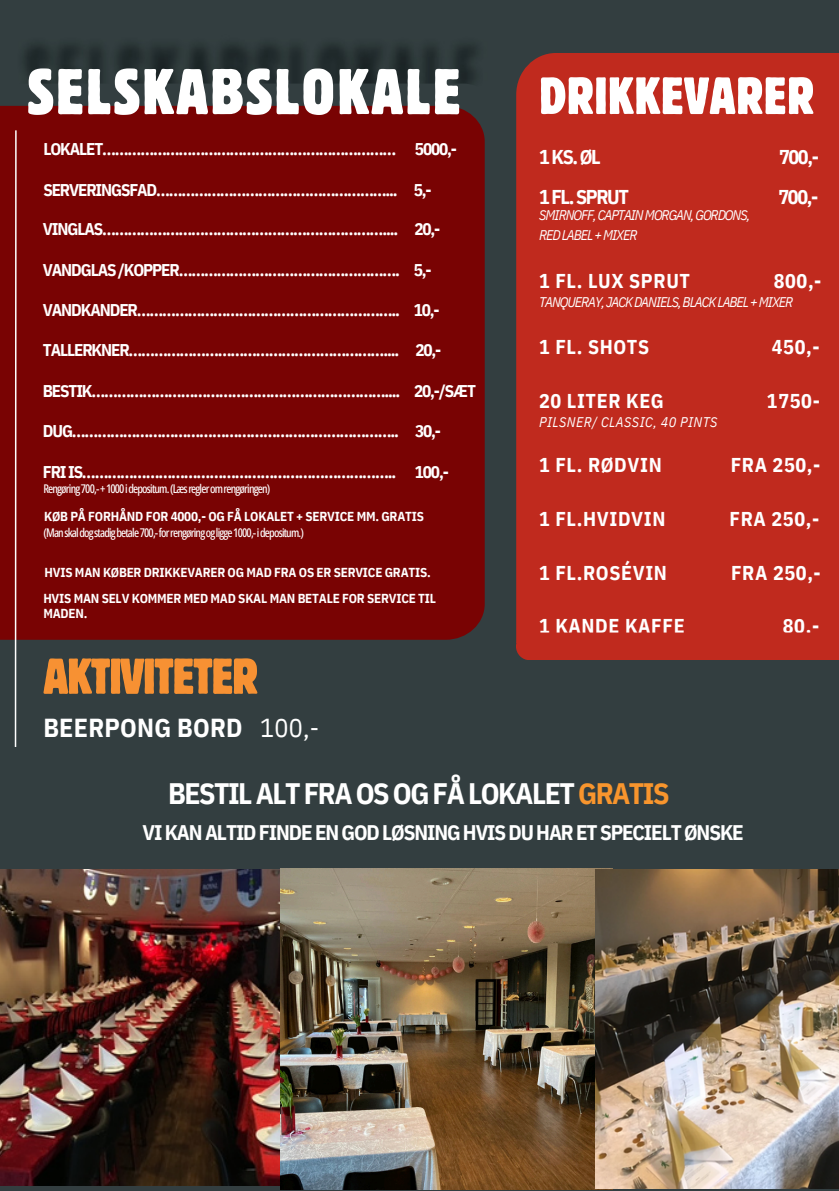
<style>
.page{position:relative;width:839px;height:1191px;background:#fff}
.page>*{position:absolute;margin:0;border:0;box-sizing:border-box;transform-origin:0 0}
.t1{font:condensed 64px "Block W1 G";letter-spacing:.03em;color:#fff}
.t2{font:condensed 52px "Block W1 G";letter-spacing:.01em;color:#fff}
.t3{font:condensed 50px "Block W1 G";letter-spacing:-.025em;color:#f79133}
.t4{font:700 29.6px "IBM Plex Sans Cond";letter-spacing:-.05em;color:#fff}
.t5{font:700 26px "IBM Plex Sans Cond";letter-spacing:.01em;color:#fff}
.t6{font:700 21.2px "IBM Plex Sans Cond";letter-spacing:-.05em;color:#fff}
.t7{font:700 20px "IBM Plex Sans Cond";letter-spacing:.03em;color:#fff}
.t8{font:700 20px "IBM Plex Sans Cond";letter-spacing:-.07em;color:#fff}
.t9{font:700 17px "IBM Plex Sans Cond";letter-spacing:-.065em;color:#fff}
.t10{font:italic 14px "IBM Plex Sans Cond";letter-spacing:-.065em;color:#fff}
.t11{font:italic 14px "IBM Plex Sans Cond";letter-spacing:.03em;color:#fff}
.t12{font:700 13px/15.2px "IBM Plex Sans Cond";letter-spacing:-.015em;color:#fff}
.t13{font:500 12px "Open Sans Condensed";letter-spacing:-.065em;color:#fff}
.s1{font-weight:400}
.s2{color:#f8952d}
</style>
<div class="page">
<div style="left:0;top:0;width:838px;height:1191px;background:#333e40"></div>
<div style="left:0;top:106px;width:484px;height:534px;background:#790303"></div>
<svg style="left:516px;top:53px;width:322px;height:580px;background:#ba2a1f"></svg>
<img style="left:0;top:869px;width:281px;height:317px">
<img style="left:281px;top:869px;width:331px;height:321px">
<hr style="left:15px;top:130px;width:2px;height:617px;background:#fff">
<div style="left:516px;top:633px;width:322px;height:27px;background:#c02a1e"></div>
<img style="left:595px;top:869px;width:243px;height:320px">
<p class="t1" style="left:27px;top:50px;width:435px">SELSKABSLOKALE</p>
<p class="t2" style="left:539px;top:62px;width:276px">DRIKKEVARER</p>
<p class="t7" style="left:539px;top:144px;width:63px">1KS.ØL</p>
<p class="t7" style="left:779px;top:144px;width:41px">700,-</p>
<p class="t8" style="left:539px;top:183px;width:91px">1FL.SPRUT</p>
<p class="t7" style="left:778px;top:183px;width:41px">700,-</p>
<p class="t10" style="left:539px;top:206px;width:213px">SMIRNOFF,CAPTAINMORGAN,GORDONS,</p>
<p class="t10" style="left:539px;top:226px;width:100px">REDLABEL+MIXER</p>
<h5 class="t7" style="left:539px;top:267px;width:152px">1 FL. LUX SPRUT</h5>
<h5 class="t7" style="left:773px;top:267px;width:49px">800,-</h5>
<p class="t10" style="left:539px;top:292px;width:255px">TANQUERAY,JACKDANIELS,BLACKLABEL+MIXER</p>
<p class="t7" style="left:539px;top:334px;width:112px">1 FL. SHOTS</p>
<p class="t7" style="left:771px;top:334px;width:49px">450,-</p>
<h5 class="t7" style="left:539px;top:388px;width:126px">20 LITER KEG</h5>
<h5 class="t7" style="left:767px;top:388px;width:54px">1750-</h5>
<h5 class="t11" style="left:539px;top:412px;width:180px">PILSNER/ CLASSIC, 40 PINTS</h5>
<h5 class="t7" style="left:539px;top:452px;width:124px">1 FL. RØDVIN</h5>
<h5 class="t7" style="left:730px;top:452px;width:91px">FRA 250,-</h5>
<h5 class="t7" style="left:539px;top:505px;width:128px">1 FL.HVIDVIN</h5>
<h5 class="t7" style="left:729px;top:505px;width:91px">FRA 250,-</h5>
<h6 class="t7" style="left:539px;top:559px;width:129px">1 FL.ROSÉVIN</h6>
<h6 class="t7" style="left:731px;top:559px;width:91px">FRA 250,-</h6>
<h6 class="t7" style="left:539px;top:613px;width:147px">1 KANDE KAFFE</h6>
<h6 class="t7" style="left:782px;top:613px;width:38px">80,-</h6>
<p class="t3" style="left:43px;top:644px;width:216px">AKTIVITETER</p>
<p class="t5" style="left:43px;top:711px;width:277px">BEERPONG BORD <span class="s1">100,-</span></p>
<p class="t4" style="left:168px;top:774px;width:503px">BESTIL ALT FRA OS OG FÅ LOKALET <span class="s2">GRATIS</span></p>
<p class="t6" style="left:143px;top:819px;width:602px">VI KAN ALTID FINDE EN GOD LØSNING HVIS DU HAR ET SPECIELT ØNSKE</p>
<p class="t9" style="left:43px;top:138px;width:415px">LOKALET…………………………………………………………… 5000,-</p>
<p class="t9" style="left:43px;top:178px;width:390px">SERVERINGSFAD………………………………………………... 5,-</p>
<h4 class="t9" style="left:43px;top:218px;width:399px">VINGLAS………………………………………………………….... 20,-</h4>
<h4 class="t9" style="left:43px;top:259px;width:390px">VANDGLAS/KOPPER……………………………………………. 5,-</h4>
<h4 class="t9" style="left:43px;top:299px;width:398px">VANDKANDER…………………………………………………….. 10,-</h4>
<h4 class="t9" style="left:43px;top:338px;width:400px">TALLERKNER…………………………………………………….... 20,-</h4>
<h4 class="t9" style="left:43px;top:379px;width:434px">BESTIK…………………………………………………………….... 20,-/SÆT</h4>
<h4 class="t9" style="left:43px;top:419px;width:399px">DUG………………………………………………………………….. 30,-</h4>
<h4 class="t9" style="left:43px;top:460px;width:407px">FRIIS……………………………………………………………….. 100,-</h4>
<h3 class="t13" style="left:43px;top:480px;width:228px">Rengøring700,-+1000idepositum.(Læsregleromrengøringen)</h3>
<h5 class="t12" style="left:44px;top:508px;width:381px">KØB PÅ FORHÅND FOR 4000,- OG FÅ LOKALET + SERVICE MM. GRATIS</h5>
<p class="t13" style="left:43px;top:524px;width:262px">(Manskaldogstadigbetale700,-forrengøringogligge1000,-idepositum.)</p>
<p class="t12" style="left:45px;top:565px;width:387px">HVIS MAN KØBER DRIKKEVARER OG MAD FRA OS ER SERVICE GRATIS.</p>
<p class="t12" style="left:43px;top:590px;width:394px">HVIS MAN SELV KOMMER MED MAD SKAL MAN BETALE FOR SERVICE TIL<br>MADEN.</p>
</div>
